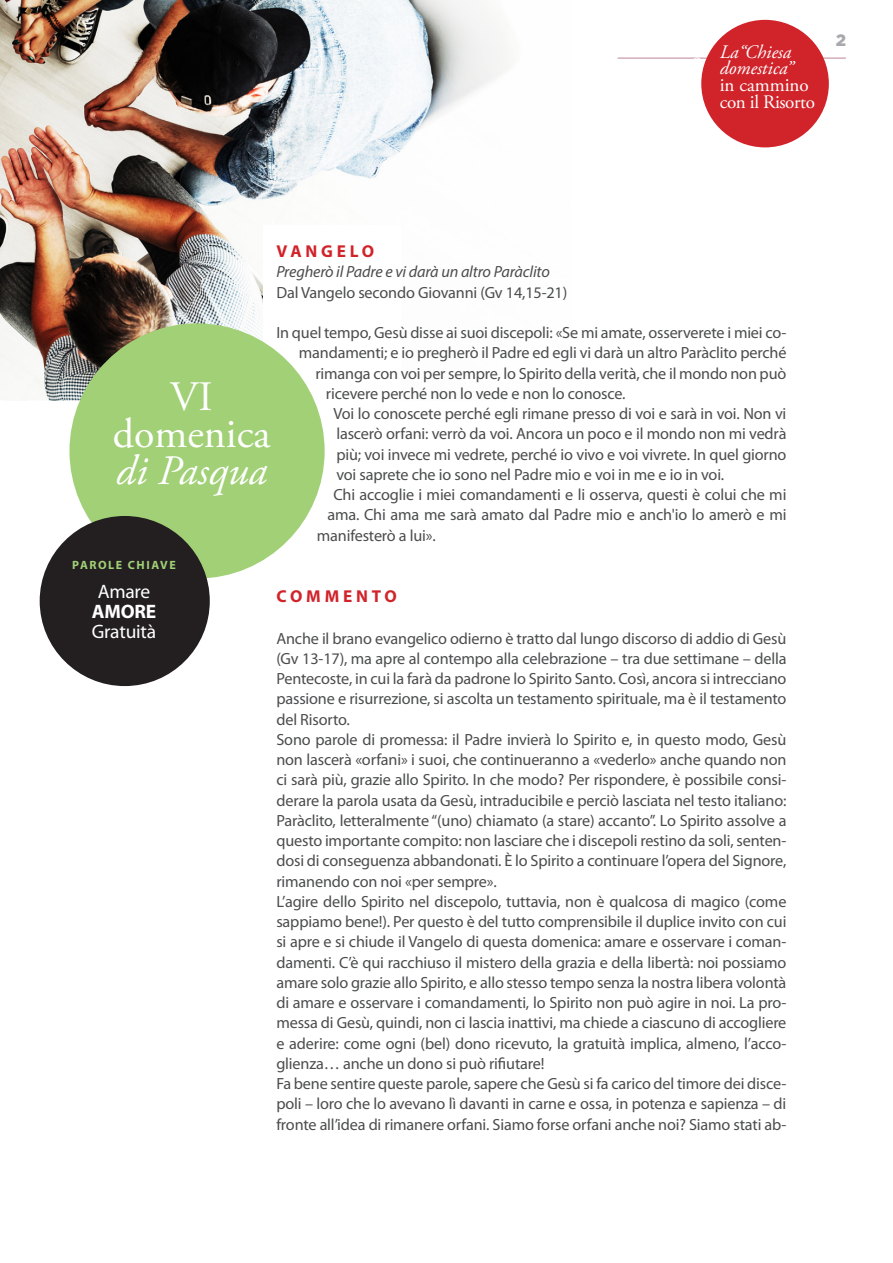
<style>
.page{position:relative;width:893px;height:1263px;background:#fff}
.page>*{position:absolute;margin:0;border:0;box-sizing:border-box;transform-origin:0 0}
.Sotto{font:41.85px "Adobe Garamond Pro";color:#fff}
.Sotto-2{font:italic 41.85px "Adobe Garamond Pro";color:#fff}
.t1{font:italic 21.15px "Adobe Garamond Pro";letter-spacing:-.005em;color:#fff}
.Testo_11_Migrantes{font:19.5px/20.2px "Myriad Pro";letter-spacing:-.01em;color:#fff;text-align:center}
.Sotto-3{font:19.05px "Adobe Garamond Pro";letter-spacing:-.015em;color:#fff}
.Sotto-4{font:italic 19.05px "Adobe Garamond Pro";color:#fff}
.Capitoletto{font:700 17.25px "Myriad Pro";letter-spacing:.22em;color:#d1232a}
.Testo_11{font:900 16.5px "Gotham";color:#a8a9ad}
.Testo_11_Migrantes-2{font:16.2px/20.2px "Myriad Pro";letter-spacing:-.01em;color:#4b4c4d;text-align:justify}
.Testo_11_Migrantes-3{font:italic 16.2px "Myriad Pro";letter-spacing:-.01em;color:#4b4c4d}
.Testo_11_Migrantes-4{font:700 12px "Myriad Pro";letter-spacing:.13em;color:#a1d076}
.s1{font-weight:700}
</style>
<div class="page">
<hr style="left:618px;top:58px;width:228px;height:1px;background:#bf8593">
<img style="left:0;top:0;width:509px;height:400px">
<div style="left:264px;top:225px;width:137px;height:315px;background:#fff"></div>
<div style="left:69px;top:323px;width:256px;height:255px;background:#a1d076;border-radius:50%"></div>
<div style="left:701px;top:20px;width:128px;height:127px;background:#d1232a;border-radius:50%"></div>
<div style="left:40px;top:516px;width:170px;height:170px;background:#231f20;border-radius:50%"></div>
<h2 class="t1" style="left:689px;top:37px;width:62px">Giovedì</h2>
<p class="Sotto-4" style="left:720px;top:40px;width:73px">La “Chiesa</p>
<p class="Sotto-4" style="left:720px;top:57px;width:75px">domestica”</p>
<p class="Sotto-3" style="left:720px;top:74px;width:91px">in cammino</p>
<p class="Sotto-3" style="left:720px;top:90px;width:97px">con il Risorto</p>
<p class="Testo_11" style="left:836px;top:31px;width:12px">2</p>
<p class="Capitoletto" style="left:277px;top:240px;width:99px">VANGELO</p>
<p class="Testo_11_Migrantes-3" style="left:276px;top:262px;width:275px">Pregherò il Padre e vi darà un altro Paràclito</p>
<p class="Testo_11_Migrantes-2" style="left:276px;top:282px;width:292px">Dal Vangelo secondo Giovanni (Gv 14,15-21)</p>
<p class="Testo_11_Migrantes-2" style="left:276px;top:322px;width:512px">In quel tempo, Gesù disse ai suoi discepoli: «Se mi amate, osserverete i miei co-</p>
<p class="Testo_11_Migrantes-2" style="left:299px;top:343px;width:489px">mandamenti; e io pregherò il Padre ed egli vi darà un altro Paràclito perché</p>
<p class="Testo_11_Migrantes-2" style="left:315px;top:363px;width:472px">rimanga con voi per sempre, lo Spirito della verità, che il mondo non può</p>
<p class="Testo_11_Migrantes-2" style="left:326px;top:383px;width:301px">ricevere perché non lo vede e non lo conosce.</p>
<p class="Testo_11_Migrantes-2" style="left:333px;top:403px;width:455px">Voi lo conoscete perché egli rimane presso di voi e sarà in voi. Non vi lascerò orfani: verrò da voi. Ancora un poco e il mondo non mi vedrà più; voi invece mi vedrete, perché io vivo e voi vivrete. In quel giorno voi saprete che io sono nel Padre mio e voi in me e io in voi.</p>
<p class="Testo_11_Migrantes-2" style="left:333px;top:484px;width:455px">Chi accoglie i miei comandamenti e li osserva, questi è colui che mi</p>
<p class="Testo_11_Migrantes-2" style="left:327px;top:505px;width:461px">ama. Chi ama me sarà amato dal Padre mio e anch'io lo amerò e mi</p>
<p class="Testo_11_Migrantes-2" style="left:317px;top:525px;width:121px">manifesterò a lui».</p>
<p class="Sotto" style="left:170px;top:372px;width:44px">VI</p>
<p class="Sotto" style="left:113px;top:408px;width:159px">domenica</p>
<p class="Sotto-2" style="left:116px;top:445px;width:153px">di Pasqua</p>
<p class="Testo_11_Migrantes-4" style="left:72px;top:557px;width:105px">PAROLE CHIAVE</p>
<p class="Testo_11_Migrantes" style="left:92px;top:581px;width:66px">Amare<br><span class="s1">AMORE</span></p>
<p class="Testo_11_Migrantes" style="left:92px;top:621px;width:66px">Gratuità</p>
<p class="Capitoletto" style="left:277px;top:585px;width:122px">COMMENTO</p>
<p class="Testo_11_Migrantes-2" style="left:276px;top:628px;width:512px">Anche il brano evangelico odierno è tratto dal lungo discorso di addio di Gesù (Gv 13-17), ma apre al contempo alla celebrazione – tra due settimane – della Pentecoste, in cui la farà da padrone lo Spirito Santo. Così, ancora si intrecciano passione e risurrezione, si ascolta un testamento spirituale, ma è il testamento del Risorto.</p>
<p class="Testo_11_Migrantes-2" style="left:276px;top:729px;width:512px">Sono parole di promessa: il Padre invierà lo Spirito e, in questo modo, Gesù non lascerà «orfani» i suoi, che continueranno a «vederlo» anche quando non ci sarà più, grazie allo Spirito. In che modo? Per rispondere, è possibile consi&shy;derare la parola usata da Gesù, intraducibile e perciò lasciata nel testo italiano:<br>Paràclito, letteralmente “(uno) chiamato (a stare) accanto”. Lo Spirito assolve a questo importante compito: non lasciare che i discepoli restino da soli, senten&shy;dosi di conseguenza abbandonati. È lo Spirito a continuare l’opera del Signore, rimanendo con noi «per sempre».</p>
<p class="Testo_11_Migrantes-2" style="left:276px;top:891px;width:512px">L’agire dello Spirito nel discepolo, tuttavia, non è qualcosa di magico (come sappiamo bene!). Per questo è del tutto comprensibile il duplice invito con cui si apre e si chiude il Vangelo di questa domenica: amare e osservare i coman&shy;damenti. C’è qui racchiuso il mistero della grazia e della libertà: noi possiamo amare solo grazie allo Spirito, e allo stesso tempo senza la nostra libera volontà di amare e osservare i comandamenti, lo Spirito non può agire in noi. La pro&shy;messa di Gesù, quindi, non ci lascia inattivi, ma chiede a ciascuno di accogliere e aderire: come ogni (bel) dono ricevuto, la gratuità implica, almeno, l’acco&shy;glienza… anche un dono si può rifiutare!</p>
<p class="Testo_11_Migrantes-2" style="left:276px;top:1073px;width:512px">Fa bene sentire queste parole, sapere che Gesù si fa carico del timore dei disce&shy;poli – loro che lo avevano lì davanti in carne e ossa, in potenza e sapienza – di fronte all’idea di rimanere orfani. Siamo forse orfani anche noi? Siamo stati ab-</p>
</div>
